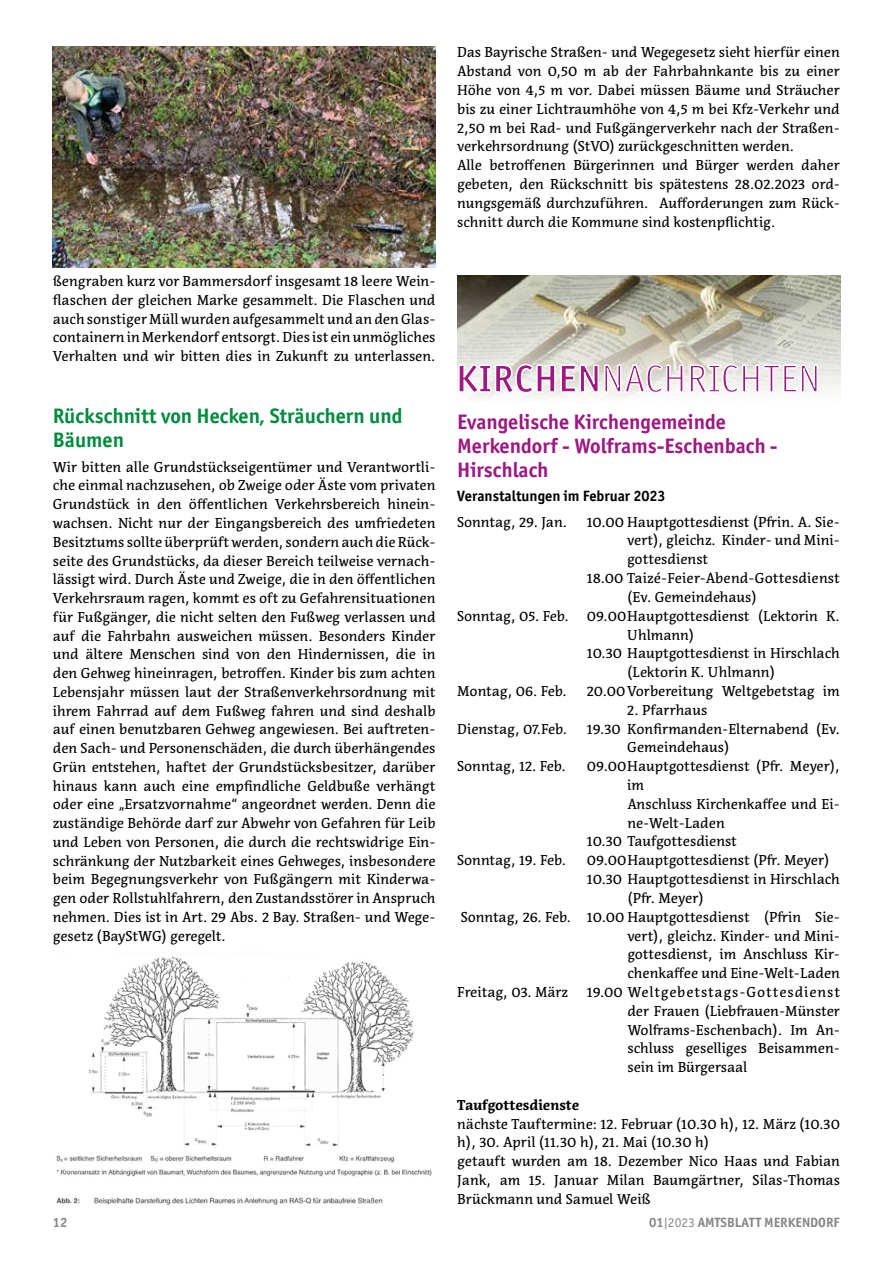
<style>
.page{position:relative;width:893px;height:1263px;background:#fff}
.page>*{position:absolute;margin:0;border:0;box-sizing:border-box;transform-origin:0 0}
.t1{font:700 21px/24px "Officina Sans ITC Pro";color:#9e1981}
.t2{font:700 21px/24px "Officina Sans ITC Pro";color:#008c3f}
.t3{font:700 15px "Officina Sans ITC Pro";color:#000}
.t4{font:14.25px/18.8px "Acuta";color:#000;text-align:justify}
.t5{font:700 14.25px "Acuta";color:#000}
.t6{font:700 13.5px "Officina Sans ITC Pro";color:#878787}
.s1{font-weight:400}
</style>
<div class="page">
<img style="left:56px;top:956px;width:376px;height:249px">
<img style="left:53px;top:47px;width:383px;height:220px">
<svg style="left:457px;top:275px;width:384px;height:123px;background:#b7b5a5"></svg>
<svg style="left:457px;top:363px;width:362px;height:31px"></svg>
<p class="t4" style="left:53px;top:272px;width:384px">ßengraben kurz vor Bammersdorf insgesamt 18 leere Wein&shy;flaschen der gleichen Marke gesammelt. Die Flaschen und auch sonstiger Müll wurden aufgesammelt und an den Glas&shy;containern in Merkendorf entsorgt. Dies ist ein unmögliches Verhalten und wir bitten dies in Zukunft zu unterlassen.</p>
<h1 class="t2" style="left:53px;top:403px;width:351px">Rückschnitt von Hecken, Sträuchern und<br>Bäumen</h1>
<p class="t4" style="left:53px;top:457px;width:384px">Wir bitten alle Grundstückseigentümer und Verantwortli&shy;che einmal nachzusehen, ob Zweige oder Äste vom privaten Grundstück in den öffentlichen Verkehrsbereich hinein&shy;wachsen. Nicht nur der Eingangsbereich des umfriedeten Besitztums sollte überprüft werden, sondern auch die Rück&shy;seite des Grundstücks, da dieser Bereich teilweise vernach&shy;lässigt wird. Durch Äste und Zweige, die in den öffentlichen Verkehrsraum ragen, kommt es oft zu Gefahrensituationen für Fußgänger, die nicht selten den Fußweg verlassen und auf die Fahrbahn ausweichen müssen. Besonders Kinder und ältere Menschen sind von den Hindernissen, die in den Gehweg hineinragen, betroffen. Kinder bis zum achten Lebensjahr müssen laut der Straßenverkehrsordnung mit ihrem Fahrrad auf dem Fußweg fahren und sind deshalb auf einen benutzbaren Gehweg angewiesen. Bei auftreten&shy;den Sach- und Personenschäden, die durch überhängendes Grün entstehen, haftet der Grundstücksbesitzer, darüber hinaus kann auch eine empfindliche Geldbuße verhängt oder eine „Ersatzvornahme“ angeordnet werden. Denn die zuständige Behörde darf zur Abwehr von Gefahren für Leib und Leben von Personen, die durch die rechtswidrige Ein&shy;schränkung der Nutzbarkeit eines Gehweges, insbesondere beim Begegnungsverkehr von Fußgängern mit Kinderwa&shy;gen oder Rollstuhlfahrern, den Zustandsstörer in Anspruch nehmen. Dies ist in Art. 29 Abs. 2 Bay. Straßen- und Wege&shy;gesetz (BayStWG) geregelt.</p>
<p class="t4" style="left:457px;top:43px;width:384px;text-align:left">Das Bayrische Straßen- und Wegegesetz sieht hierfür einen Abstand von 0,50 m ab der Fahrbahnkante bis zu einer Höhe von 4,5 m vor. Dabei müssen Bäume und Sträucher bis zu einer Lichtraumhöhe von 4,5 m bei Kfz-Verkehr und 2,50 m bei Rad- und Fußgängerverkehr nach der Straßen&shy;verkehrsordnung (StVO) zurückgeschnitten werden.<br>Alle betroffenen Bürgerinnen und Bürger werden daher gebeten, den Rückschnitt bis spätestens 28.02.2023 ord&shy;nungsgemäß durchzuführen. Aufforderungen zum Rück&shy;schnitt durch die Kommune sind kostenpflichtig.</p>
<h1 class="t1" style="left:457px;top:410px;width:322px">Evangelische Kirchengemeinde<br>Merkendorf - Wolframs-Eschenbach -<br>Hirschlach</h1>
<p class="t3" style="left:457px;top:487px;width:210px">Veranstaltungen im Februar 2023</p>
<p class="t4" style="left:457px;top:512px;width:111px">Sonntag, 29. Jan.</p>
<p class="t4" style="left:587px;top:512px;width:254px">10.00 Hauptgottesdienst (Pfrin. A. Sie-</p>
<p class="t4" style="left:627px;top:531px;width:214px">vert), gleichz. Kinder- und Mini-</p>
<p class="t4" style="left:627px;top:550px;width:82px">gottesdienst</p>
<p class="t4" style="left:587px;top:569px;width:255px">18.00 Taizé-Feier-Abend-Gottesdienst</p>
<p class="t4" style="left:627px;top:587px;width:131px">(Ev. Gemeindehaus)</p>
<p class="t4" style="left:457px;top:606px;width:113px">Sonntag, 05. Feb.</p>
<p class="t4" style="left:587px;top:606px;width:254px">09.00Hauptgottesdienst (Lektorin K.</p>
<p class="t4" style="left:627px;top:625px;width:69px">Uhlmann)</p>
<p class="t4" style="left:587px;top:644px;width:255px">10.30 Hauptgottesdienst in Hirschlach</p>
<p class="t4" style="left:627px;top:663px;width:149px">(Lektorin K. Uhlmann)</p>
<p class="t4" style="left:457px;top:682px;width:111px">Montag, 06. Feb.</p>
<p class="t4" style="left:587px;top:682px;width:254px">20.00Vorbereitung Weltgebetstag im</p>
<p class="t4" style="left:627px;top:700px;width:82px">2. Pfarrhaus</p>
<p class="t4" style="left:457px;top:719px;width:111px">Dienstag, 07.Feb.</p>
<p class="t4" style="left:627px;top:719px;width:214px;text-indent:-40px">19.30 Konfirmanden-Elternabend (Ev.<br>Gemeindehaus)</p>
<p class="t4" style="left:457px;top:757px;width:110px">Sonntag, 12. Feb.</p>
<p class="t4" style="left:587px;top:757px;width:254px">09.00Hauptgottesdienst (Pfr. Meyer),</p>
<p class="t4" style="left:627px;top:776px;width:18px">im</p>
<p class="t4" style="left:627px;top:794px;width:214px">Anschluss Kirchenkaffee und Ei-</p>
<p class="t4" style="left:627px;top:813px;width:99px">ne-Welt-Laden</p>
<p class="t4" style="left:587px;top:832px;width:151px">10.30 Taufgottesdienst</p>
<p class="t4" style="left:457px;top:851px;width:110px">Sonntag, 19. Feb.</p>
<p class="t4" style="left:587px;top:851px;width:244px">09.00Hauptgottesdienst (Pfr. Meyer)</p>
<p class="t4" style="left:587px;top:870px;width:255px">10.30 Hauptgottesdienst in Hirschlach</p>
<p class="t4" style="left:627px;top:888px;width:78px">(Pfr. Meyer)</p>
<p class="t4" style="left:461px;top:907px;width:381px">Sonntag, 26. Feb. 10.00 Hauptgottesdienst (Pfrin Sie-</p>
<p class="t4" style="left:627px;top:926px;width:214px">vert), gleichz. Kinder- und Mini-</p>
<p class="t4" style="left:627px;top:945px;width:214px">gottesdienst, im Anschluss Kir-</p>
<p class="t4" style="left:627px;top:964px;width:214px">chenkaffee und Eine-Welt-Laden</p>
<p class="t4" style="left:457px;top:982px;width:112px">Freitag, 03. März</p>
<p class="t4" style="left:627px;top:982px;width:214px;text-indent:-40px">19.00 Weltgebetstags-Gottesdienst der Frauen (Liebfrauen-Münster Wolframs-Eschenbach). Im An&shy;schluss geselliges Beisammen&shy;sein im Bürgersaal</p>
<p class="t5" style="left:457px;top:1096px;width:123px">Taufgottesdienste</p>
<p class="t4" style="left:457px;top:1114px;width:384px;text-align:left">nächste Tauftermine: 12. Februar (10.30 h), 12. März (10.30 h), 30. April (11.30 h), 21. Mai (10.30 h)<br>getauft wurden am 18. Dezember Nico Haas und Fabian Jank, am 15. Januar Milan Baumgärtner, Silas-Thomas Brückmann und Samuel Weiß</p>
<p class="t6" style="left:53px;top:1214px;width:16px">12</p>
<p class="t6" style="left:649px;top:1214px;width:192px">01<span class="s1">|2023</span> AMTSBLATT MERKENDORF</p>
</div>
